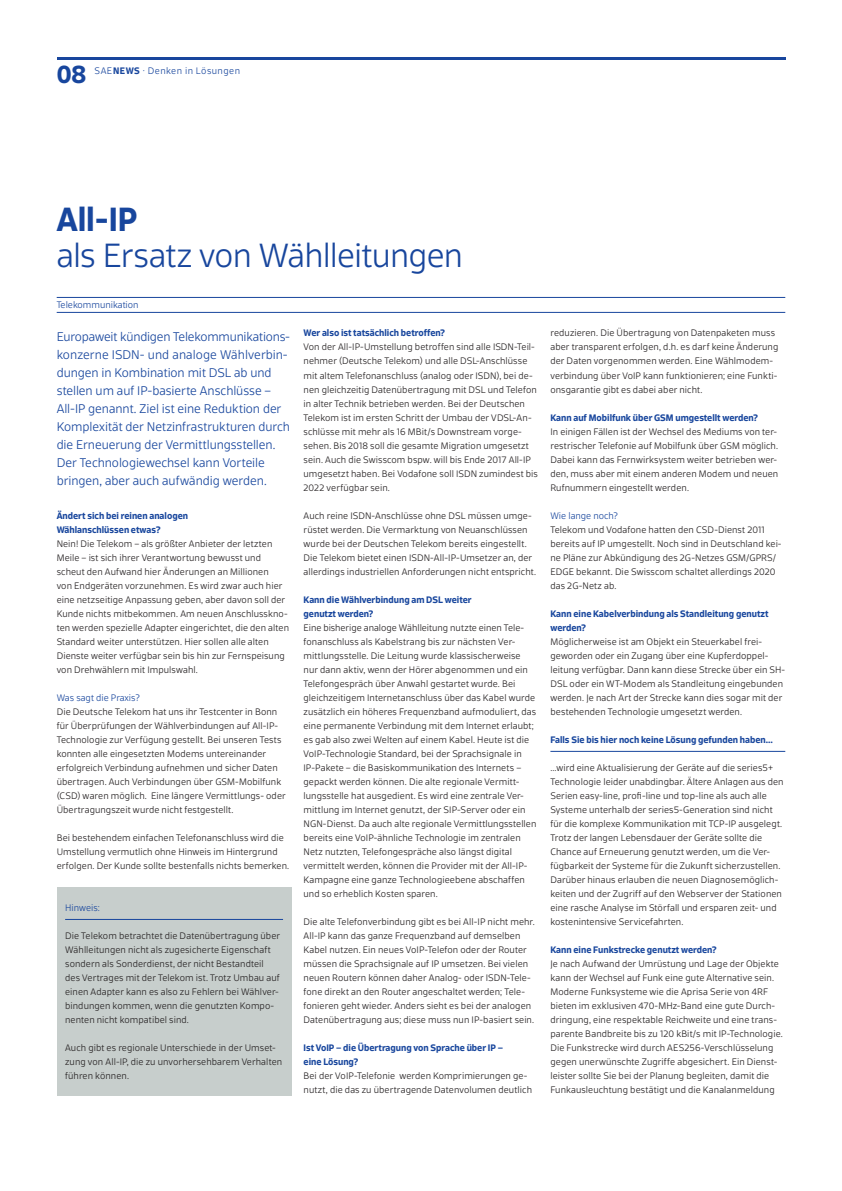
<style>
.page{position:relative;width:842px;height:1191px;background:#fff}
.page>*{position:absolute;margin:0;border:0;box-sizing:border-box;transform-origin:0 0}
.t1{font:300 32px "Scuba Pro";letter-spacing:-.025em;color:#18469d}
.t2{font:700 32px "Scuba Pro";color:#18469d}
.t3{font:700 24px "Scuba Pro";color:#18469d}
.t4{font:300 12px/18px "Scuba Pro";letter-spacing:-.005em;color:#18469d}
.t5{font:300 9px/14px "Scuba Pro";letter-spacing:.01em;color:#231f20}
.t6{font:700 9px/14px "Scuba Pro";color:#18469d}
.t7{font:300 9px "Scuba Pro";color:#18469d}
.t8{font:300 9px "Scuba Pro";letter-spacing:.045em;color:#18469d}
.s1{font-weight:700}
</style>
<div class="page">
<hr style="left:550px;top:751px;width:235px;height:1px;background:#18469d">
<hr style="left:57px;top:297px;width:728px;height:1px;background:#18469d">
<hr style="left:57px;top:312px;width:728px;height:1px;background:#18469d">
<div style="left:57px;top:887px;width:235px;height:209px;background:#c7cecc"></div>
<hr style="left:65px;top:919px;width:218px;height:1px;background:#18469d">
<hr style="left:57px;top:57px;width:728px;height:3px;background:#18469d">
<h2 class="t3" style="left:57px;top:59px;width:31px">08</h2>
<p class="t8" style="left:95px;top:65px;width:147px">SAE<span class="s1">NEWS</span> · Denken in Lösungen</p>
<h1 class="t2" style="left:57px;top:200px;width:82px">All-IP</h1>
<h1 class="t1" style="left:57px;top:236px;width:408px">als Ersatz von Wählleitungen</h1>
<p class="t7" style="left:57px;top:300px;width:83px">Telekommunikation</p>
<p class="t4" style="left:57px;top:327px;width:235px">Europaweit kündigen Telekommunikations&shy;konzerne ISDN- und analoge Wählverbin&shy;dungen in Kombination mit DSL ab und stellen um auf IP-basierte Anschlüsse – All-IP genannt. Ziel ist eine Reduktion der Komplexität der Netzinfrastrukturen durch die Erneuerung der Vermittlungsstellen.<br>Der Technologiewechsel kann Vorteile bringen, aber auch aufwändig werden.</p>
<p class="t6" style="left:304px;top:326px;width:143px">Wer also ist tatsächlich betroffen?</p>
<p class="t5" style="left:304px;top:340px;width:236px">Von der All-IP-Umstellung betroffen sind alle ISDN-Teil&shy;nehmer (Deutsche Telekom) und alle DSL-Anschlüsse mit altem Telefonanschluss (analog oder ISDN), bei de&shy;nen gleichzeitig Datenübertragung mit DSL und Telefon in alter Technik betrieben werden. Bei der Deutschen Telekom ist im ersten Schritt der Umbau der VDSL-An&shy;schlüsse mit mehr als 16 MBit/s Downstream vorge&shy;sehen. Bis 2018 soll die gesamte Migration umgesetzt sein. Auch die Swisscom bspw. will bis Ende 2017 All-IP umgesetzt haben. Bei Vodafone soll ISDN zumindest bis 2022 verfügbar sein.</p>
<p class="t5" style="left:304px;top:508px;width:234px">Auch reine ISDN-Anschlüsse ohne DSL müssen umge&shy;rüstet werden. Die Vermarktung von Neuanschlüssen wurde bei der Deutschen Telekom bereits eingestellt.<br>Die Telekom bietet einen ISDN-All-IP-Umsetzer an, der allerdings industriellen Anforderungen nicht entspricht.</p>
<p class="t6" style="left:304px;top:592px;width:170px">Kann die Wählverbindung am DSL weiter genutzt werden?</p>
<p class="t5" style="left:304px;top:620px;width:234px">Eine bisherige analoge Wählleitung nutzte einen Tele&shy;fonanschluss als Kabelstrang bis zur nächsten Ver&shy;mittlungsstelle. Die Leitung wurde klassischerweise nur dann aktiv, wenn der Hörer abgenommen und ein Telefongespräch über Anwahl gestartet wurde. Bei gleichzeitigem Internetanschluss über das Kabel wurde zusätzlich ein höheres Frequenzband aufmoduliert, das eine permanente Verbindung mit dem Internet erlaubt; es gab also zwei Welten auf einem Kabel. Heute ist die VoIP-Technologie Standard, bei der Sprachsignale in IP-Pakete – die Basiskommunikation des Internets – gepackt werden können. Die alte regionale Vermitt&shy;lungsstelle hat ausgedient. Es wird eine zentrale Ver&shy;mittlung im Internet genutzt, der SIP-Server oder ein NGN-Dienst. Da auch alte regionale Vermittlungsstellen bereits eine VoIP-ähnliche Technologie im zentralen Netz nutzten, Telefongespräche also längst digital vermittelt werden, können die Provider mit der All-IP-Kampagne eine ganze Technologieebene abschaffen und so erheblich Kosten sparen.</p>
<p class="t5" style="left:304px;top:914px;width:233px">Die alte Telefonverbindung gibt es bei All-IP nicht mehr.<br>All-IP kann das ganze Frequenzband auf demselben Kabel nutzen. Ein neues VoIP-Telefon oder der Router müssen die Sprachsignale auf IP umsetzen. Bei vielen neuen Routern können daher Analog- oder ISDN-Tele&shy;fone direkt an den Router angeschaltet werden; Tele&shy;fonieren geht wieder. Anders sieht es bei der analogen Datenübertragung aus; diese muss nun IP-basiert sein.</p>
<p class="t6" style="left:304px;top:1040px;width:201px">Ist VoIP – die Übertragung von Sprache über IP – eine Lösung?</p>
<p class="t5" style="left:304px;top:1068px;width:230px">Bei der VoIP-Telefonie werden Komprimierungen ge&shy;nutzt, die das zu übertragende Datenvolumen deutlich</p>
<p class="t6" style="left:57px;top:508px;width:133px">Ändert sich bei reinen analogen<br>Wählanschlüssen etwas?</p>
<p class="t5" style="left:57px;top:536px;width:234px">Nein! Die Telekom – als größter Anbieter der letzten Meile – ist sich ihrer Verantwortung bewusst und scheut den Aufwand hier Änderungen an Millionen<br>von Endgeräten vorzunehmen. Es wird zwar auch hier eine netzseitige Anpassung geben, aber davon soll der Kunde nichts mitbekommen. Am neuen Anschlusskno&shy;ten werden spezielle Adapter eingerichtet, die den alten Standard weiter unterstützen. Hier sollen alle alten Dienste weiter verfügbar sein bis hin zur Fernspeisung von Drehwählern mit Impulswahl.</p>
<p class="t7" style="left:57px;top:692px;width:84px">Was sagt die Praxis?</p>
<p class="t5" style="left:57px;top:704px;width:230px">Die Deutsche Telekom hat uns ihr Testcenter in Bonn für Überprüfungen der Wählverbindungen auf All-IP-Technologie zur Verfügung gestellt. Bei unseren Tests konnten alle eingesetzten Modems untereinander erfolgreich Verbindung aufnehmen und sicher Daten übertragen. Auch Verbindungen über GSM-Mobilfunk (CSD) waren möglich. Eine längere Vermittlungs- oder Übertragungszeit wurde nicht festgestellt.</p>
<p class="t5" style="left:57px;top:830px;width:234px">Bei bestehendem einfachen Telefonanschluss wird die<br>Umstellung vermutlich ohne Hinweis im Hintergrund erfolgen. Der Kunde sollte bestenfalls nichts bemerken.</p>
<p class="t7" style="left:65px;top:902px;width:36px">Hinweis:</p>
<p class="t5" style="left:65px;top:928px;width:216px">Die Telekom betrachtet die Datenübertragung über Wählleitungen nicht als zugesicherte Eigenschaft sondern als Sonderdienst, der nicht Bestandteil des Vertrages mit der Telekom ist. Trotz Umbau auf einen Adapter kann es also zu Fehlern bei Wählver&shy;bindungen kommen, wenn die genutzten Kompo&shy;nenten nicht kompatibel sind.</p>
<p class="t5" style="left:65px;top:1040px;width:218px">Auch gibt es regionale Unterschiede in der Umset&shy;zung von All-IP, die zu unvorhersehbarem Verhalten führen können.</p>
<p class="t5" style="left:550px;top:326px;width:230px">reduzieren. Die Übertragung von Datenpaketen muss aber transparent erfolgen, d.h. es darf keine Änderung der Daten vorgenommen werden. Eine Wählmodem&shy;verbindung über VoIP kann funktionieren; eine Funkti&shy;onsgarantie gibt es dabei aber nicht.</p>
<p class="t6" style="left:550px;top:410px;width:209px">Kann auf Mobilfunk über GSM umgestellt werden?</p>
<p class="t5" style="left:550px;top:424px;width:229px">In einigen Fällen ist der Wechsel des Mediums von ter&shy;restrischer Telefonie auf Mobilfunk über GSM möglich.<br>Dabei kann das Fernwirksystem weiter betrieben wer&shy;den, muss aber mit einem anderen Modem und neuen Rufnummern eingestellt werden.</p>
<p class="t7" style="left:550px;top:510px;width:69px">Wie lange noch?</p>
<p class="t5" style="left:550px;top:522px;width:233px">Telekom und Vodafone hatten den CSD-Dienst 2011 bereits auf IP umgestellt. Noch sind in Deutschland kei&shy;ne Pläne zur Abkündigung des 2G-Netzes GSM/GPRS/ EDGE bekannt. Die Swisscom schaltet allerdings 2020 das 2G-Netz ab.</p>
<p class="t6" style="left:550px;top:606px;width:220px">Kann eine Kabelverbindung als Standleitung genutzt werden?</p>
<p class="t5" style="left:550px;top:634px;width:236px">Möglicherweise ist am Objekt ein Steuerkabel frei&shy;geworden oder ein Zugang über eine Kupferdoppel&shy;leitung verfügbar. Dann kann diese Strecke über ein SH-DSL oder ein WT-Modem als Standleitung eingebunden werden. Je nach Art der Strecke kann dies sogar mit der bestehenden Technologie umgesetzt werden.</p>
<p class="t6" style="left:550px;top:732px;width:224px">Falls Sie bis hier noch keine Lösung gefunden haben…</p>
<p class="t5" style="left:550px;top:760px;width:235px">…wird eine Aktualisierung der Geräte auf die series5+ Technologie leider unabdingbar. Ältere Anlagen aus den Serien easy-line, profi-line und top-line als auch alle Systeme unterhalb der series5-Generation sind nicht für die komplexe Kommunikation mit TCP-IP ausgelegt.<br>Trotz der langen Lebensdauer der Geräte sollte die Chance auf Erneuerung genutzt werden, um die Ver&shy;fügbarkeit der Systeme für die Zukunft sicherzustellen.<br>Darüber hinaus erlauben die neuen Diagnosemöglich&shy;keiten und der Zugriff auf den Webserver der Stationen eine rasche Analyse im Störfall und ersparen zeit- und kostenintensive Servicefahrten.</p>
<p class="t6" style="left:550px;top:942px;width:168px">Kann eine Funkstrecke genutzt werden?</p>
<p class="t5" style="left:550px;top:956px;width:234px">Je nach Aufwand der Umrüstung und Lage der Objekte kann der Wechsel auf Funk eine gute Alternative sein.<br>Moderne Funksysteme wie die Aprisa Serie von 4RF bieten im exklusiven 470-MHz-Band eine gute Durch&shy;dringung, eine respektable Reichweite und eine trans&shy;parente Bandbreite bis zu 120 kBit/s mit IP-Technologie.<br>Die Funkstrecke wird durch AES256-Verschlüsselung gegen unerwünschte Zugriffe abgesichert. Ein Dienst&shy;leister sollte Sie bei der Planung begleiten, damit die Funkausleuchtung bestätigt und die Kanalanmeldung</p>
</div>
